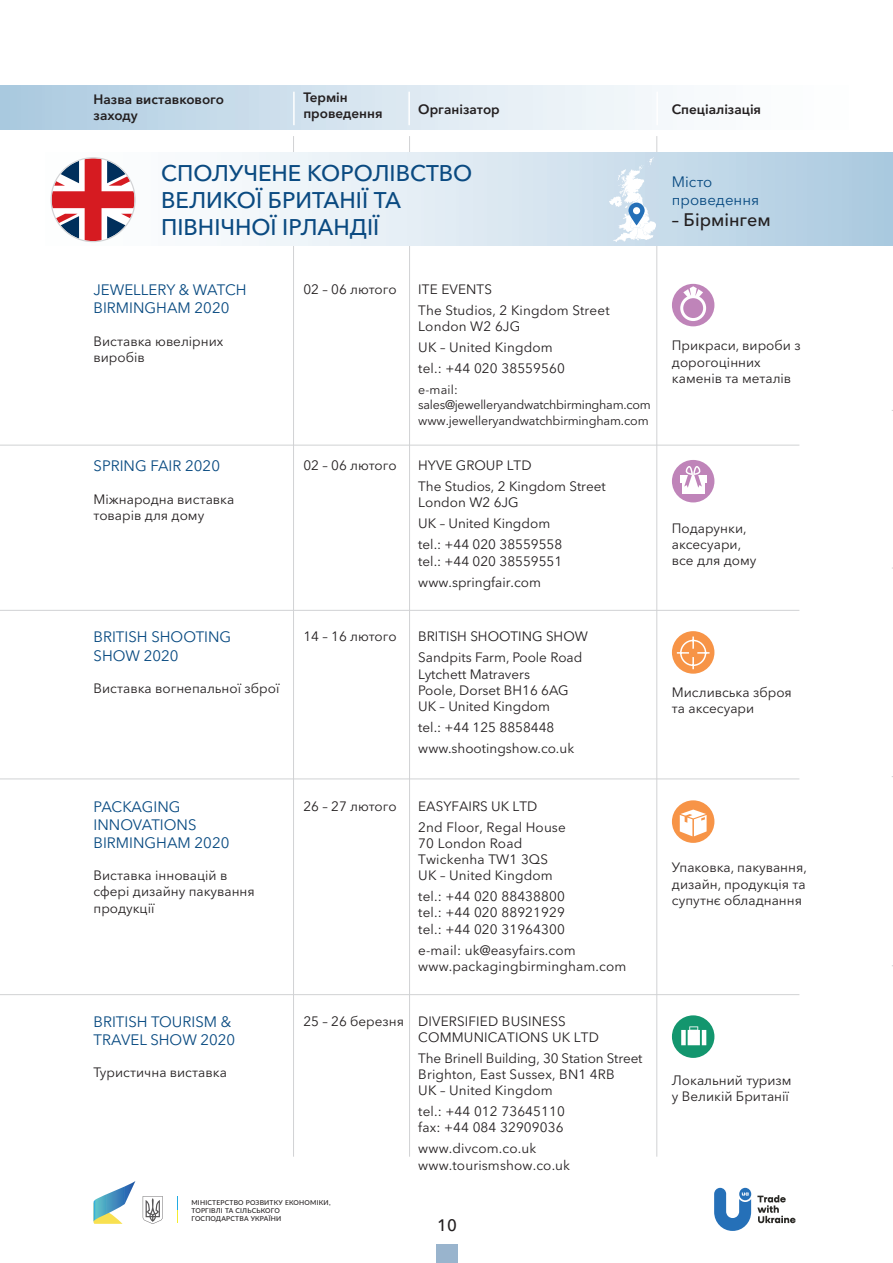
<style>
.page{position:relative;width:893px;height:1263px;background:#fff}
.page>*{position:absolute;margin:0;border:0;box-sizing:border-box;transform-origin:0 0}
.t1{font:500 22.5px/27px "Avenir Next Cyr";color:#0a4a81}
.t2{font:500 18px "Avenir Next Cyr";color:#231f20}
.t3{font:500 16.5px "Avenir Next Cyr";color:#231f20}
.t4{font:15px/18px "Avenir Next Cyr";color:#084a81}
.t5{font:13.5px/16.2px "Avenir Next Cyr";color:#231f20}
.t6{font:600 13.5px/16.2px "Avenir Next Cyr";color:#231f20}
.t7{font:12.45px/15.1px "Avenir Next Cyr";letter-spacing:-.01em;color:#231f20}
.t8{font:500 6.75px/8.1px "Lato";letter-spacing:.03em;color:#231f20}
</style>
<div class="page">
<div style="left:436px;top:1244px;width:22px;height:19px;background:#99b4cd"></div>
<hr style="left:293px;top:136px;width:1px;height:1021px;background:#d1d2d4">
<div style="left:0;top:85px;width:893px;height:44px;background:linear-gradient(to right,#b0cde1,#fff)"></div>
<hr style="left:293px;top:92px;width:2px;height:33px;background:#fff">
<hr style="left:408px;top:92px;width:2px;height:33px;background:#fff">
<hr style="left:656px;top:92px;width:2px;height:33px;background:#fff">
<hr style="left:656px;top:136px;width:1px;height:1021px;background:#d1d2d4">
<hr style="left:409px;top:136px;width:1px;height:1021px;background:#d1d2d4">
<div style="left:0;top:152px;width:893px;height:94px;background:linear-gradient(to right,#fff,#b0cde2)"></div>
<svg style="left:51px;top:157px;width:85px;height:85px"></svg>
<svg style="left:609px;top:157px;width:47px;height:85px"></svg>
<svg style="left:628px;top:203px;width:17px;height:22px"></svg>
<div style="left:633px;top:207px;width:7px;height:7px;background:#fff;border-radius:50%"></div>
<hr style="left:0;top:445px;width:799px;height:1px;background:#d1d2d4">
<hr style="left:0;top:610px;width:799px;height:1px;background:#d1d2d4">
<hr style="left:0;top:778px;width:799px;height:1px;background:#d1d2d4">
<hr style="left:0;top:994px;width:799px;height:1px;background:#d1d2d4">
<div style="left:672px;top:1015px;width:42px;height:43px;background:#13966e;border-radius:50%"></div>
<svg style="left:681px;top:1026px;width:25px;height:19px"></svg>
<div style="left:672px;top:800px;width:42px;height:43px;background:#f79447;border-radius:50%"></div>
<svg style="left:680px;top:809px;width:27px;height:27px"></svg>
<div style="left:672px;top:460px;width:42px;height:42px;background:#bf84b9;border-radius:50%"></div>
<div style="left:680px;top:475px;width:26px;height:8px;background:#fff"></div>
<div style="left:682px;top:483px;width:22px;height:10px;background:#fff"></div>
<svg style="left:684px;top:466px;width:18px;height:22px"></svg>
<div style="left:672px;top:284px;width:42px;height:42px;background:#bf84b9;border-radius:50%"></div>
<div style="left:680px;top:295px;width:26px;height:26px;border:3px solid #fff;border-radius:50%"></div>
<svg style="left:683px;top:286px;width:20px;height:11px"></svg>
<div style="left:672px;top:631px;width:42px;height:43px;background:#f79447;border-radius:50%"></div>
<svg style="left:675px;top:635px;width:36px;height:36px"></svg>
<div style="left:689px;top:649px;width:8px;height:8px;background:#f79447;border-radius:50%"></div>
<svg style="left:757px;top:1195px;width:38px;height:28px"></svg>
<svg style="left:714px;top:1188px;width:37px;height:43px"></svg>
<svg style="left:94px;top:1181px;width:42px;height:43px"></svg>
<svg style="left:143px;top:1196px;width:20px;height:28px"></svg>
<svg style="left:177px;top:1197px;width:1px;height:25px"></svg>
<p class="t6" style="left:94px;top:91px;width:132px">Назва виставкового заходу</p>
<p class="t6" style="left:303px;top:89px;width:81px">Термін проведення</p>
<p class="t6" style="left:418px;top:101px;width:83px">Організатор</p>
<p class="t6" style="left:672px;top:101px;width:91px">Спеціалізація</p>
<h1 class="t1" style="left:161px;top:160px;width:313px">СПОЛУЧЕНЕ КОРОЛІВСТВО<br>ВЕЛИКОЇ БРИТАНІЇ ТА<br>ПІВНІЧНОЇ ІРЛАНДІЇ</h1>
<p class="t4" style="left:94px;top:281px;width:155px">JEWELLERY &amp; WATCH<br>BIRMINGHAM 2020</p>
<p class="t5" style="left:94px;top:333px;width:131px">Виставка ювелірних виробів</p>
<p class="t4" style="left:94px;top:457px;width:128px">SPRING FAIR 2020</p>
<p class="t5" style="left:94px;top:491px;width:142px">Міжнародна виставка товарів для дому</p>
<p class="t4" style="left:94px;top:628px;width:139px">BRITISH SHOOTING<br>SHOW 2020</p>
<p class="t5" style="left:94px;top:680px;width:187px">Виставка вогнепальної зброї</p>
<p class="t5" style="left:303px;top:281px;width:95px">02 – 06 лютого</p>
<p class="t5" style="left:303px;top:457px;width:95px">02 – 06 лютого</p>
<p class="t5" style="left:303px;top:628px;width:95px">14 – 16 лютого</p>
<p class="t5" style="left:418px;top:279px;width:193px;line-height:21px">ITE EVENTS<br>The Studios, 2 Kingdom Street</p>
<p class="t5" style="left:418px;top:316px;width:148px;line-height:21px">London W2 6JG<br>UK – United Kingdom tel.: +44 020 38559560</p>
<p class="t7" style="left:418px;top:382px;width:234px">e-mail: sales@jewelleryandwatchbirmingham.com www.jewelleryandwatchbirmingham.com</p>
<p class="t5" style="left:418px;top:455px;width:189px;line-height:21px">HYVE GROUP LTD<br>The Studios, 2 Kingdom Street</p>
<p class="t5" style="left:418px;top:492px;width:145px;line-height:21px">London W2 6JG<br>UK – United Kingdom tel.: +44 020 38559558</p>
<p class="t5" style="left:418px;top:550px;width:145px;line-height:21px">tel.: +44 020 38559551 www.springfair.com</p>
<p class="t5" style="left:418px;top:626px;width:171px;line-height:21px">BRITISH SHOOTING SHOW<br>Sandpits Farm, Poole Road</p>
<p class="t5" style="left:418px;top:666px;width:152px">Lytchett Matravers<br>Poole, Dorset BH16 6AG<br>UK – United Kingdom</p>
<p class="t5" style="left:418px;top:717px;width:157px;line-height:21px">tel.: +44 125 8858448 www.shootingshow.co.uk</p>
<p class="t4" style="left:94px;top:797px;width:137px">PACKAGING<br>INNOVATIONS<br>BIRMINGHAM 2020</p>
<p class="t5" style="left:94px;top:867px;width:163px">Виставка інновацій в сфері дизайну пакування продукції</p>
<p class="t5" style="left:303px;top:798px;width:95px">26 – 27 лютого</p>
<p class="t5" style="left:418px;top:795px;width:149px;line-height:21px">EASYFAIRS UK LTD<br>2nd Floor, Regal House</p>
<p class="t5" style="left:418px;top:835px;width:136px">70 London Road<br>Twickenha TW1 3QS<br>UK – United Kingdom</p>
<p class="t5" style="left:418px;top:888px;width:148px;text-align:justify">tel.: +44 020 88438800 tel.: +44 020 88921929 tel.: +44 020 31964300</p>
<p class="t5" style="left:418px;top:942px;width:210px">e-mail: uk@easyfairs.com www.packagingbirmingham.com</p>
<p class="t4" style="left:94px;top:1012px;width:143px">BRITISH TOURISM &amp;<br>TRAVEL SHOW 2020</p>
<p class="t5" style="left:94px;top:1064px;width:135px">Туристична виставка</p>
<p class="t5" style="left:303px;top:1013px;width:102px">25 – 26 березня</p>
<p class="t8" style="left:191px;top:1198px;width:141px">МІНІСТЕРСТВО РОЗВИТКУ ЕКОНОМІКИ,<br>ТОРГІВЛІ ТА СІЛЬСЬКОГО<br>ГОСПОДАРСТВА УКРАЇНИ</p>
<p class="t5" style="left:418px;top:1013px;width:182px">DIVERSIFIED BUSINESS<br>COMMUNICATIONS UK LTD</p>
<p class="t5" style="left:418px;top:1050px;width:226px">The Brinell Building, 30 Station Street<br>Brighton, East Sussex, BN1 4RB<br>UK – United Kingdom</p>
<p class="t5" style="left:418px;top:1103px;width:148px">tel.: +44 012 73645110 fax: +44 084 32909036</p>
<p class="t5" style="left:418px;top:1141px;width:153px">www.divcom.co.uk www.tourismshow.co.uk</p>
<p class="t3" style="left:437px;top:1215px;width:21px">10</p>
<p class="t4" style="left:672px;top:172px;width:89px">Місто проведення</p>
<h2 class="t2" style="left:672px;top:209px;width:100px">– Бірмінгем</h2>
<p class="t5" style="left:672px;top:338px;width:130px">Прикраси, вироби з дорогоцінних каменів та металів</p>
<p class="t5" style="left:672px;top:520px;width:86px">Подарунки, аксесуари, все для дому</p>
<p class="t5" style="left:672px;top:684px;width:121px">Мисливська зброя та аксесуари</p>
<p class="t5" style="left:672px;top:859px;width:136px;text-align:justify">Упаковка, пакування, дизайн, продукція та супутнє обладнання</p>
<p class="t5" style="left:672px;top:1072px;width:121px">Локальний туризм у Великій Британії</p>
</div>
